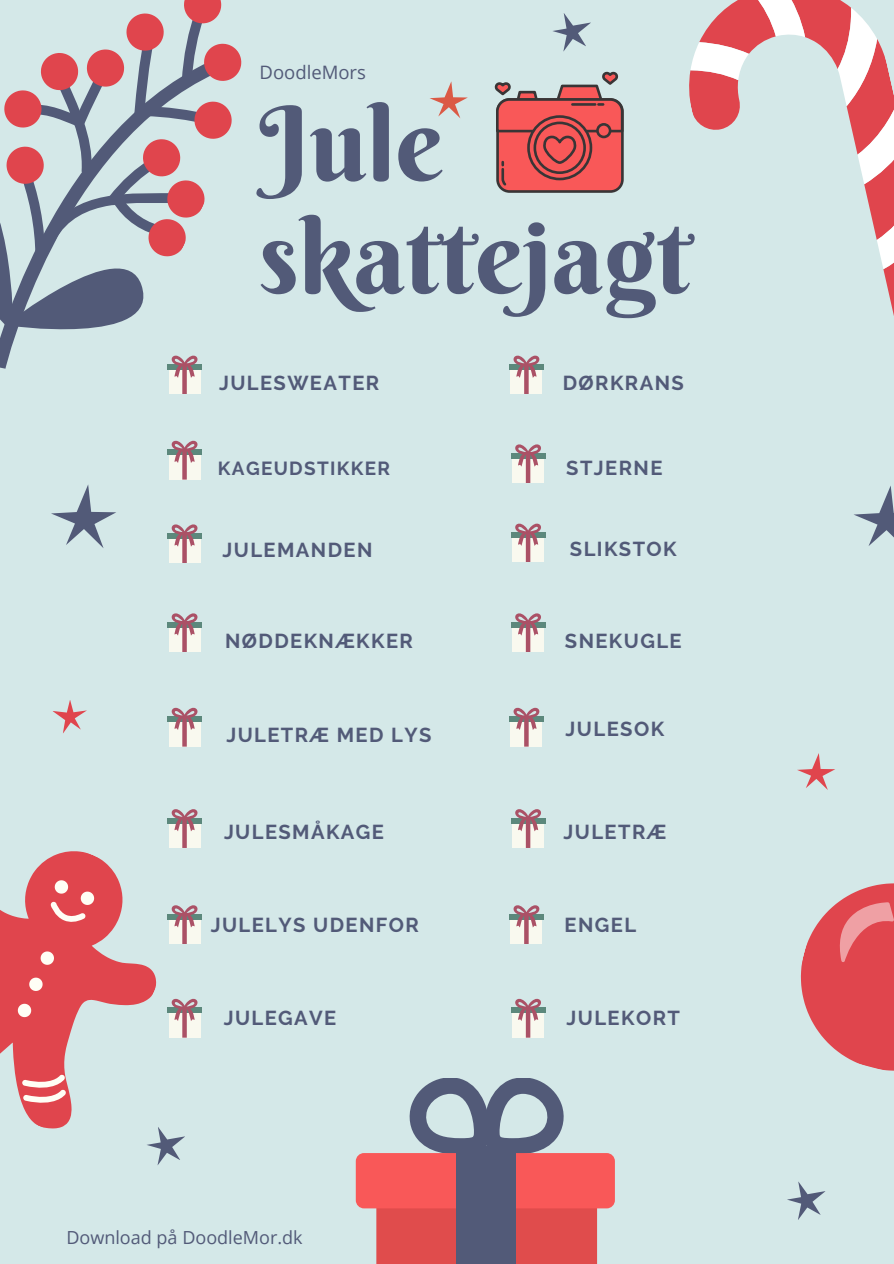
<style>
.page{position:relative;width:894px;height:1264px;background:#fff}
.page>*{position:absolute;margin:0;border:0;box-sizing:border-box;transform-origin:0 0}
.t1{font:103.65px "Berkshire Swash";color:#525a78}
.t2{font:700 20.25px "Raleway";letter-spacing:.07em;color:#525a78}
.t3{font:700 20.1px "Raleway";letter-spacing:.07em;color:#525a78}
.t4{font:700 18.9px "Raleway";letter-spacing:.07em;color:#525a78}
.t5{font:18.45px "Open Sans";color:#525a78}
.t6{font:18px "Open Sans";color:#525a78}
</style>
<div class="page">
<div style="left:0;top:0;width:893px;height:1263px;background:#d4e8e8"></div>
<svg style="left:51px;top:484px;width:65px;height:64px"></svg>
<svg style="left:854px;top:485px;width:39px;height:61px"></svg>
<svg style="left:53px;top:700px;width:34px;height:33px"></svg>
<svg style="left:797px;top:753px;width:38px;height:37px"></svg>
<svg style="left:553px;top:13px;width:38px;height:39px"></svg>
<svg style="left:430px;top:82px;width:37px;height:36px"></svg>
<svg style="left:151px;top:1146px;width:29px;height:19px"></svg>
<svg style="left:787px;top:1181px;width:39px;height:39px"></svg>
<svg style="left:689px;top:0;width:204px;height:312px"></svg>
<svg style="left:0;top:823px;width:194px;height:323px"></svg>
<svg style="left:38px;top:949px;width:18px;height:17px"></svg>
<svg style="left:27px;top:975px;width:18px;height:18px"></svg>
<svg style="left:16px;top:1001px;width:17px;height:18px"></svg>
<svg style="left:47px;top:878px;width:49px;height:49px;background:#e66c70"></svg>
<svg style="left:21px;top:1060px;width:46px;height:54px;background:#e56f74"></svg>
<svg style="left:409px;top:1078px;width:155px;height:74px"></svg>
<div style="left:376px;top:1208px;width:221px;height:55px;background:#e04c4c"></div>
<div style="left:355px;top:1152px;width:259px;height:56px;background:#f95858;border-radius:8px"></div>
<div style="left:456px;top:1151px;width:59px;height:112px;background:#525a78"></div>
<svg style="left:800px;top:883px;width:93px;height:188px"></svg>
<div style="left:169px;top:452px;width:31px;height:27px;background:#f9f9ef"></div>
<div style="left:167px;top:449px;width:35px;height:6px;background:#5c887c"></div>
<svg style="left:171px;top:441px;width:27px;height:38px"></svg>
<div style="left:169px;top:535px;width:31px;height:27px;background:#f9f9ef"></div>
<div style="left:167px;top:533px;width:35px;height:5px;background:#5c887c"></div>
<svg style="left:170px;top:524px;width:29px;height:38px"></svg>
<div style="left:512px;top:624px;width:31px;height:27px;background:#f9f9ef"></div>
<div style="left:510px;top:622px;width:35px;height:5px;background:#5c887c"></div>
<svg style="left:513px;top:613px;width:29px;height:38px"></svg>
<div style="left:512px;top:534px;width:31px;height:28px;background:#f9f9ef"></div>
<div style="left:510px;top:532px;width:35px;height:6px;background:#5c887c"></div>
<svg style="left:515px;top:523px;width:26px;height:39px"></svg>
<div style="left:512px;top:455px;width:31px;height:27px;background:#f9f9ef"></div>
<div style="left:510px;top:453px;width:35px;height:5px;background:#5c887c"></div>
<svg style="left:513px;top:444px;width:29px;height:38px"></svg>
<div style="left:169px;top:624px;width:31px;height:27px;background:#f9f9ef"></div>
<div style="left:167px;top:622px;width:35px;height:5px;background:#5c887c"></div>
<svg style="left:170px;top:613px;width:29px;height:38px"></svg>
<div style="left:169px;top:916px;width:31px;height:27px;background:#f9f9ef"></div>
<div style="left:167px;top:914px;width:35px;height:5px;background:#5c887c"></div>
<svg style="left:170px;top:905px;width:29px;height:38px"></svg>
<div style="left:510px;top:718px;width:32px;height:28px;background:#f9f9ef"></div>
<div style="left:509px;top:716px;width:34px;height:6px;background:#5c887c"></div>
<svg style="left:513px;top:707px;width:27px;height:39px"></svg>
<div style="left:169px;top:820px;width:31px;height:27px;background:#f9f9ef"></div>
<div style="left:167px;top:818px;width:35px;height:5px;background:#5c887c"></div>
<svg style="left:170px;top:809px;width:29px;height:38px"></svg>
<div style="left:169px;top:718px;width:31px;height:28px;background:#f9f9ef"></div>
<div style="left:167px;top:716px;width:35px;height:6px;background:#5c887c"></div>
<svg style="left:171px;top:707px;width:27px;height:39px"></svg>
<div style="left:512px;top:1009px;width:31px;height:28px;background:#f9f9ef"></div>
<div style="left:510px;top:1007px;width:35px;height:6px;background:#5c887c"></div>
<svg style="left:515px;top:998px;width:26px;height:39px"></svg>
<div style="left:510px;top:916px;width:32px;height:27px;background:#f9f9ef"></div>
<div style="left:509px;top:914px;width:34px;height:5px;background:#5c887c"></div>
<svg style="left:512px;top:905px;width:28px;height:38px"></svg>
<div style="left:512px;top:820px;width:31px;height:27px;background:#f9f9ef"></div>
<div style="left:510px;top:818px;width:35px;height:5px;background:#5c887c"></div>
<svg style="left:513px;top:809px;width:29px;height:38px"></svg>
<div style="left:169px;top:1009px;width:31px;height:28px;background:#f9f9ef"></div>
<div style="left:167px;top:1007px;width:35px;height:6px;background:#5c887c"></div>
<svg style="left:170px;top:998px;width:28px;height:39px"></svg>
<div style="left:510px;top:366px;width:32px;height:28px;background:#f9f9ef"></div>
<div style="left:509px;top:364px;width:34px;height:6px;background:#5c887c"></div>
<svg style="left:513px;top:355px;width:27px;height:39px"></svg>
<svg style="left:0;top:0;width:242px;height:394px"></svg>
<div style="left:496px;top:98px;width:127px;height:95px;border:3px solid #393536;border-radius:12px"></div>
<svg style="left:494px;top:71px;width:129px;height:117px"></svg>
<hr style="left:572px;top:103px;width:23px;height:3px;background:#393536">
<p class="t5" style="left:259px;top:59px;width:108px">DoodleMors</p>
<p class="t1" style="left:259px;top:79px;width:185px">Jule</p>
<p class="t1" style="left:259px;top:192px;width:433px">skattejagt</p>
<p class="t3" style="left:219px;top:371px;width:162px">JULESWEATER</p>
<p class="t3" style="left:562px;top:371px;width:122px">DØRKRANS</p>
<p class="t4" style="left:218px;top:457px;width:173px">KAGEUDSTIKKER</p>
<p class="t3" style="left:566px;top:456px;width:98px">STJERNE</p>
<p class="t3" style="left:222px;top:538px;width:151px">JULEMANDEN</p>
<p class="t3" style="left:569px;top:537px;width:108px">SLIKSTOK</p>
<p class="t3" style="left:225px;top:628px;width:189px">NØDDEKNÆKKER</p>
<p class="t3" style="left:226px;top:723px;width:206px">JULETRÆ MED LYS</p>
<p class="t3" style="left:224px;top:820px;width:161px">JULESMÅKAGE</p>
<p class="t3" style="left:211px;top:912px;width:209px">JULELYS UDENFOR</p>
<p class="t3" style="left:224px;top:1006px;width:114px">JULEGAVE</p>
<p class="t6" style="left:66px;top:1224px;width:238px">Download på DoodleMor.dk</p>
<p class="t3" style="left:564px;top:628px;width:118px">SNEKUGLE</p>
<p class="t2" style="left:565px;top:716px;width:100px">JULESOK</p>
<p class="t3" style="left:563px;top:820px;width:104px">JULETRÆ</p>
<p class="t3" style="left:564px;top:912px;width:73px">ENGEL</p>
<p class="t3" style="left:566px;top:1006px;width:115px">JULEKORT</p>
</div>
